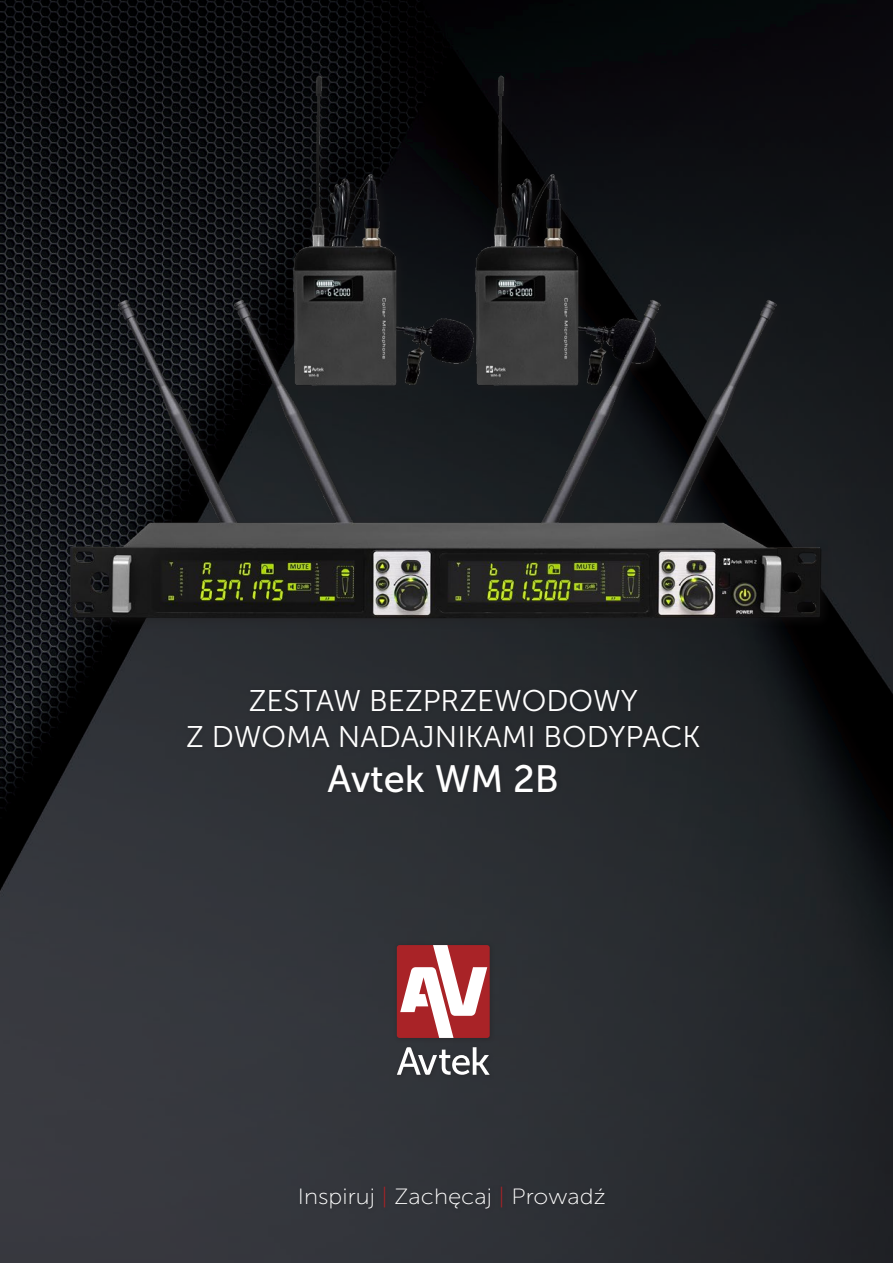
<style>
.page{position:relative;width:893px;height:1263px;background:#fff}
.page>*{position:absolute;margin:0;border:0;box-sizing:border-box;transform-origin:0 0}
.Museo_Sans_300{font:37.95px "Museo Sans 500";color:#fff}
.Museo_Sans_300-2{font:29.85px/35.8px "Museo Sans 300";color:#fff;text-align:center}
.Museo_Sans_300-3{font:22.05px "Museo Sans 100";color:#fff;scale:1.09 1}
.s1{color:#a92327}
</style>
<div class="page">
<img style="left:0;top:0;width:893px;height:1263px">
<img style="left:257px;top:48px;width:182px;height:201px">
<img style="left:439px;top:48px;width:246px;height:201px">
<div style="left:184px;top:686px;width:520px;height:111px;background:#292c30"></div>
<div style="left:393px;top:941px;width:102px;height:139px;background:#2f3136"></div>
<svg style="left:397px;top:1047px;width:93px;height:28px"></svg>
<div style="left:397px;top:945px;width:93px;height:93px;background:#a92327;border-radius:3px"></div>
<svg style="left:400px;top:945px;width:87px;height:93px"></svg>
<div style="left:297px;top:1183px;width:312px;height:31px;background:#303237"></div>
<img style="left:0;top:249px;width:893px;height:448px">
<p class="Museo_Sans_300-2" style="left:186px;top:683px;width:516px">ZESTAW BEZPRZEWODOWY<br>Z DWOMA NADAJNIKAMI BODYPACK</p>
<p class="Museo_Sans_300" style="left:327px;top:758px;width:233px">Avtek WM 2B</p>
<p class="Museo_Sans_300-3" style="left:298px;top:1185px;width:284px">Inspiruj <span class="s1">|</span> Zachęcaj <span class="s1">|</span> Prowadź</p>
</div>
